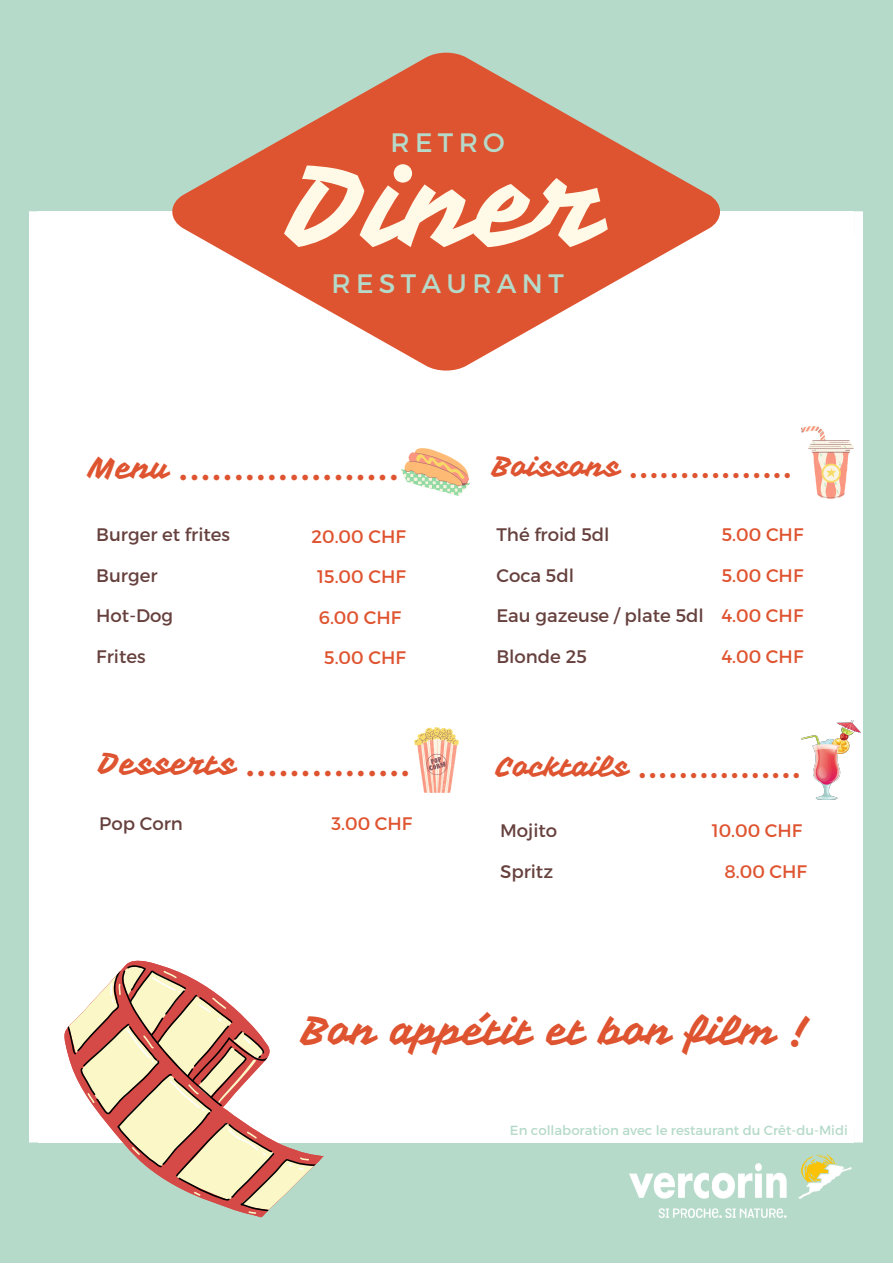
<style>
.page{position:relative;width:893px;height:1264px;background:#fff}
.page>*{position:absolute;margin:0;border:0;box-sizing:border-box;transform-origin:0 0}
.t1{font:113.25px "Vampiro One";color:#fff9e7}
.t2{font:39.45px "Vampiro One";color:#df5430}
.t3{font:30.3px "Vampiro One";color:#df5430}
.t4{font:28.05px "Vampiro One";color:#df5430}
.t5{font:26.7px "Montserrat";letter-spacing:.2em;color:#b5daca}
.t6{font:18.15px "Montserrat";color:#66413e}
.t7{font:18.15px "Montserrat";color:#df5430}
.t8{font:13.2px "Montserrat";color:#b5daca}
</style>
<div class="page">
<div style="left:0;top:0;width:892px;height:1262px;background:#b5daca"></div>
<svg style="left:854px;top:211px;width:8px;height:24px"></svg>
<div style="left:30px;top:235px;width:832px;height:890px;background:#fff"></div>
<div style="left:38px;top:211px;width:816px;height:62px;background:#fff"></div>
<svg style="left:30px;top:211px;width:8px;height:24px"></svg>
<div style="left:38px;top:1088px;width:816px;height:54px;background:#fff"></div>
<svg style="left:30px;top:1125px;width:8px;height:17px"></svg>
<svg style="left:854px;top:1125px;width:8px;height:17px"></svg>
<svg style="left:173px;top:53px;width:546px;height:317px;fill:#df5430"></svg>
<img style="left:801px;top:720px;width:59px;height:80px">
<img style="left:629px;top:1154px;width:222px;height:63px">
<img style="left:414px;top:728px;width:44px;height:64px">
<img style="left:801px;top:426px;width:51px;height:72px">
<img style="left:402px;top:448px;width:68px;height:48px">
<svg style="left:63px;top:960px;width:261px;height:257px"></svg>
<svg style="left:68px;top:965px;width:248px;height:246px"></svg>
<svg style="left:110px;top:977px;width:193px;height:192px"></svg>
<h3 class="t5" style="left:390px;top:125px;width:116px">RETRO</h3>
<h1 class="t1" style="left:290px;top:136px;width:316px">Diner</h1>
<h3 class="t5" style="left:331px;top:266px;width:234px">RESTAURANT</h3>
<h3 class="t3" style="left:89px;top:448px;width:314px">Menu ....................</h3>
<h3 class="t4" style="left:492px;top:449px;width:304px">Boissons ................</h3>
<p class="t6" style="left:96px;top:523px;width:135px">Burger et frites</p>
<p class="t6" style="left:96px;top:563px;width:63px">Burger</p>
<p class="t6" style="left:96px;top:604px;width:78px">Hot-Dog</p>
<p class="t6" style="left:96px;top:644px;width:51px">Frites</p>
<p class="t7" style="left:311px;top:524px;width:96px">20.00 CHF</p>
<p class="t7" style="left:317px;top:565px;width:90px">15.00 CHF</p>
<p class="t7" style="left:319px;top:605px;width:84px">6.00 CHF</p>
<p class="t7" style="left:324px;top:645px;width:83px">5.00 CHF</p>
<p class="t6" style="left:496px;top:523px;width:115px">Thé froid 5dl</p>
<p class="t6" style="left:496px;top:563px;width:79px">Coca 5dl</p>
<p class="t6" style="left:496px;top:604px;width:209px">Eau gazeuse / plate 5dl</p>
<p class="t6" style="left:496px;top:644px;width:92px">Blonde 25</p>
<p class="t7" style="left:721px;top:523px;width:83px">5.00 CHF</p>
<p class="t7" style="left:721px;top:563px;width:83px">5.00 CHF</p>
<p class="t7" style="left:721px;top:604px;width:84px">4.00 CHF</p>
<p class="t7" style="left:721px;top:644px;width:84px">4.00 CHF</p>
<h3 class="t3" style="left:99px;top:745px;width:316px">Desserts ...............</h3>
<h3 class="t4" style="left:496px;top:749px;width:309px">Cocktails ................</h3>
<p class="t6" style="left:99px;top:811px;width:85px">Pop Corn</p>
<p class="t7" style="left:331px;top:811px;width:82px">3.00 CHF</p>
<p class="t6" style="left:500px;top:819px;width:59px">Mojito</p>
<p class="t6" style="left:500px;top:859px;width:55px">Spritz</p>
<p class="t7" style="left:711px;top:819px;width:92px">10.00 CHF</p>
<p class="t7" style="left:724px;top:859px;width:84px">8.00 CHF</p>
<h2 class="t2" style="left:302px;top:1005px;width:509px">Bon appétit et bon film !</h2>
<p class="t8" style="left:510px;top:1122px;width:339px">En collaboration avec le restaurant du Crêt-du-Midi</p>
</div>
